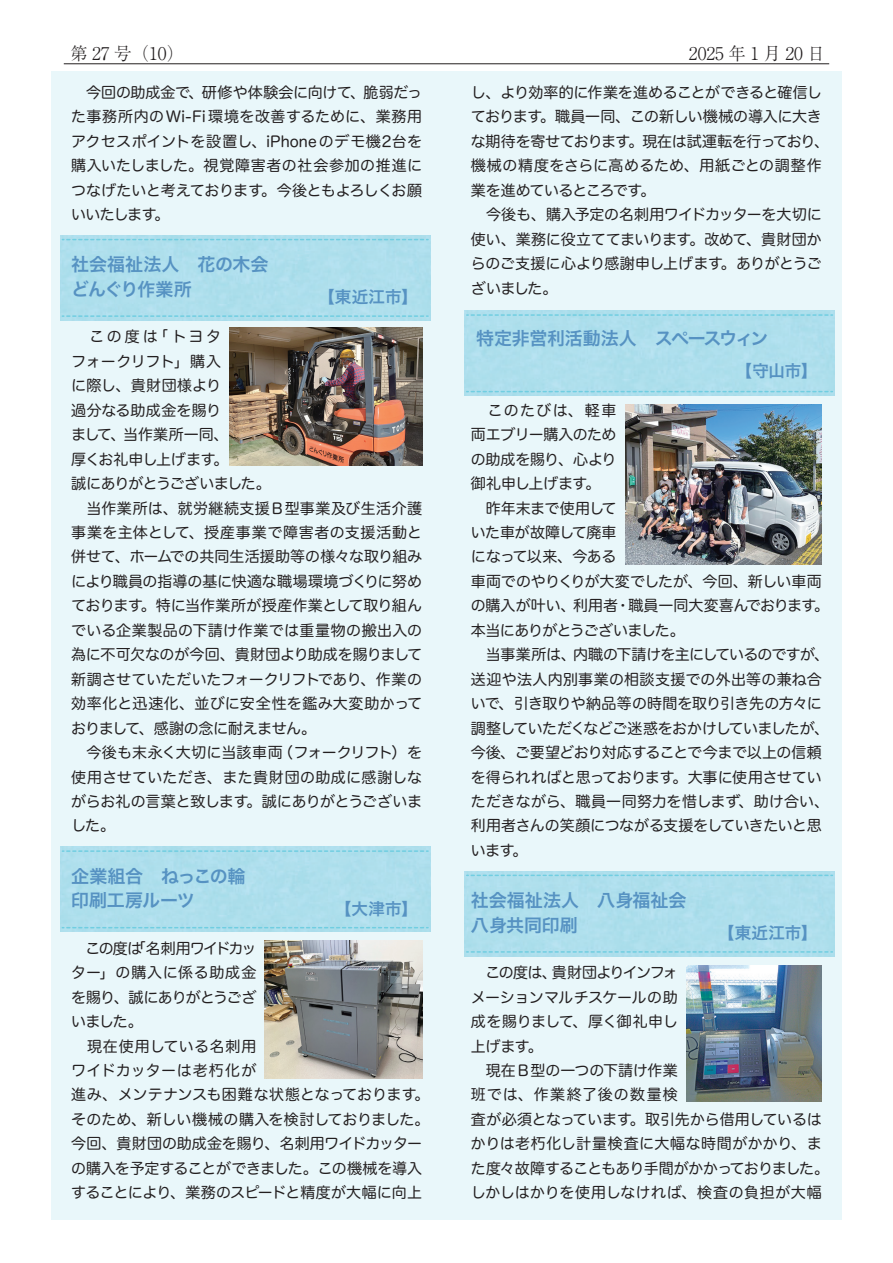
<style>
.page{position:relative;width:893px;height:1263px;background:#fff}
.page>*{position:absolute;margin:0;border:0;box-sizing:border-box;transform-origin:0 0}
.t1{font:18px/24.5px "Hira Kaku Pro W6";letter-spacing:-.01em;color:#5692c2}
.t2{font:300 17.55px "Ryumin Pro";letter-spacing:.25em;color:#231f20}
.t3{font:300 17.55px "Ryumin Pro";color:#231f20}
.t4{font:16.5px "Hira Kaku Pro W6";letter-spacing:.015em;color:#5692c2}
.t5{font:15px/24.5px "Hira Maru Pro W4";letter-spacing:-.01em;color:#231f20}
</style>
<div class="page">
<div style="left:51px;top:71px;width:791px;height:1148px;background:#e9f7fa"></div>
<div style="left:60px;top:235px;width:370px;height:85px;background:#aedfec"></div>
<svg style="left:62px;top:315px;width:366px;height:2px"></svg>
<svg style="left:62px;top:239px;width:366px;height:1px"></svg>
<div style="left:60px;top:847px;width:370px;height:85px;background:#aedfec"></div>
<svg style="left:62px;top:927px;width:366px;height:1px"></svg>
<svg style="left:62px;top:850px;width:366px;height:2px"></svg>
<div style="left:465px;top:311px;width:370px;height:85px;background:#aedfec"></div>
<svg style="left:467px;top:391px;width:365px;height:1px"></svg>
<svg style="left:467px;top:314px;width:365px;height:2px"></svg>
<div style="left:465px;top:871px;width:370px;height:85px;background:#aedfec"></div>
<svg style="left:467px;top:951px;width:365px;height:2px"></svg>
<svg style="left:467px;top:875px;width:365px;height:1px"></svg>
<img style="left:230px;top:328px;width:192px;height:138px">
<img style="left:265px;top:941px;width:157px;height:138px">
<img style="left:625px;top:405px;width:197px;height:160px">
<img style="left:686px;top:965px;width:136px;height:136px">
<hr style="left:64px;top:63px;width:765px;height:1px;background:#231f20">
<p class="t3" style="left:70px;top:39px;width:116px">第 27 号（10）</p>
<p class="t2" style="left:689px;top:39px;width:138px">2025年1月20日</p>
<p class="t5" style="left:71px;top:79px;width:352px;text-align:justify">　今回の助成金で、研修や体験会に向けて、脆弱だった事務所内のWi-Fi環境を改善するために、業務用アクセスポイントを設置し、iPhoneのデモ機2台を購入いたしました。視覚障害者の社会参加の推進につなげたいと考えております。今後ともよろしくお願いいたします。</p>
<p class="t1" style="left:71px;top:252px;width:199px">社会福祉法人　花の木会どんぐり作業所</p>
<p class="t4" style="left:318px;top:282px;width:101px">【東近江市】</p>
<p class="t5" style="left:71px;top:324px;width:352px">　この度は「トヨタ<br>フォークリフト」購入<br>に際し、貴財団様より<br>過分なる助成金を賜り<br>まして、当作業所一同、<br>厚くお礼申し上げます。<br>誠にありがとうございました。<br>　当作業所は、就労継続支援B型事業及び生活介護事業を主体として、授産事業で障害者の支援活動と併せて、ホームでの共同生活援助等の様々な取り組みにより職員の指導の基に快適な職場環境づくりに努めております。特に当作業所が授産作業として取り組んでいる企業製品の下請け作業では重量物の搬出入の為に不可欠なのが今回、貴財団より助成を賜りまして新調させていただいたフォークリフトであり、作業の効率化と迅速化、並びに安全性を鑑み大変助かっておりまして、感謝の念に耐えません。<br>　今後も末永く大切に当該車両（フォークリフト）を使用させていただき、また貴財団の助成に感謝しながらお礼の言葉と致します。誠にありがとうございました。</p>
<p class="t1" style="left:71px;top:863px;width:176px">企業組合　ねっこの輪印刷工房ルーツ</p>
<p class="t4" style="left:335px;top:893px;width:84px">【大津市】</p>
<p class="t5" style="left:71px;top:935px;width:360px">　この度は「名刺用ワイドカッ<br>ター」の購入に係る助成金<br>を賜り、誠にありがとうござ<br>いました。<br>　現在使用している名刺用<br>ワイドカッターは老朽化が<br>進み、メンテナンスも困難な状態となっております。そのため、新しい機械の購入を検討しておりました。今回、貴財団の助成金を賜り、名刺用ワイドカッターの購入を予定することができました。この機械を導入することにより、業務のスピードと精度が大幅に向上</p>
<p class="t5" style="left:471px;top:79px;width:360px">し、より効率的に作業を進めることができると確信しております。職員一同、この新しい機械の導入に大きな期待を寄せております。現在は試運転を行っており、機械の精度をさらに高めるため、用紙ごとの調整作業を進めているところです。<br>　今後も、購入予定の名刺用ワイドカッターを大切に使い、業務に役立ててまいります。改めて、貴財団からのご支援に心より感謝申し上げます。ありがとうございました。</p>
<p class="t1" style="left:476px;top:325px;width:294px">特定非営利活動法人　スペースウィン</p>
<p class="t4" style="left:736px;top:355px;width:83px">【守山市】</p>
<p class="t5" style="left:471px;top:397px;width:360px">　このたびは、軽車<br>両エブリー購入のため<br>の助成を賜り、心より<br>御礼申し上げます。<br>　昨年末まで使用して<br>いた車が故障して廃車<br>になって以来、今ある<br>車両でのやりくりが大変でしたが、今回、新しい車両の購入が叶い、利用者・職員一同大変喜んでおります。本当にありがとうございました。<br>　当事業所は、内職の下請けを主にしているのですが、送迎や法人内別事業の相談支援での外出等の兼ね合いで、引き取りや納品等の時間を取り引き先の方々に調整していただくなどご迷惑をおかけしていましたが、今後、ご要望どおり対応することで今まで以上の信頼を得られればと思っております。大事に使用させていただきながら、職員一同努力を惜しまず、助け合い、利用者さんの笑顔につながる支援をしていきたいと思います。</p>
<p class="t1" style="left:471px;top:887px;width:217px">社会福祉法人　八身福祉会八身共同印刷</p>
<p class="t4" style="left:718px;top:918px;width:101px">【東近江市】</p>
<p class="t5" style="left:471px;top:959px;width:360px">　この度は、貴財団よりインフォ<br>メーションマルチスケールの助<br>成を賜りまして、厚く御礼申し<br>上げます。<br>　現在B型の一つの下請け作業<br>班では、作業終了後の数量検<br>査が必須となっています。取引先から借用しているはかりは老朽化し計量検査に大幅な時間がかかり、また度々故障することもあり手間がかかっておりました。しかしはかりを使用しなければ、検査の負担が大幅</p>
</div>
